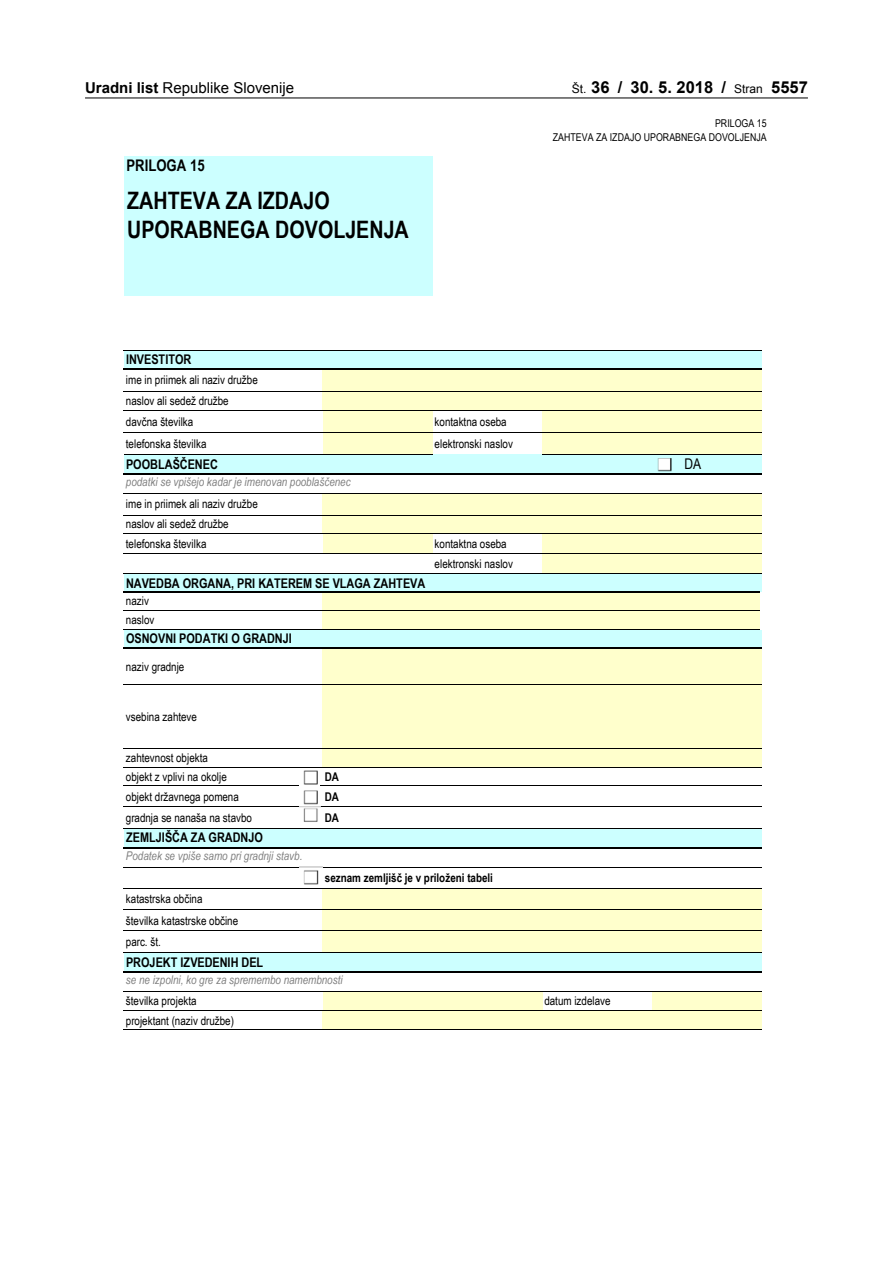
<style>
.page{position:relative;width:893px;height:1263px;background:#fff}
.page>*{position:absolute;margin:0;border:0;box-sizing:border-box;transform-origin:0 0}
.t1{font:700 24px/29.1px "Arial Narrow";color:#000}
.t2{font:700 16.5px "Arial";color:#000}
.t3{font:700 16.05px "Arial Narrow";color:#000}
.t4{font:15px "Arial";color:#000}
.t5{font:14.7px "Arial Narrow";color:#000}
.t6{font:700 13.35px "Arial Narrow";color:#000}
.t7{font:12px/18.6px "Arial Narrow";letter-spacing:-.005em;color:#000}
.t8{font:italic 12px "Arial Narrow";letter-spacing:-.005em;color:#808080}
.t9{font:700 12px "Arial Narrow";color:#000}
.t10{font:10.8px/13.8px "Arial Narrow";letter-spacing:.005em;color:#000;text-align:right}
.s1{font-weight:700}
.s2{font-weight:400;font-size:12px}
.s3{font-weight:400;font-size:14.7px;color:#fff}
</style>
<div class="page">
<hr style="left:85px;top:98px;width:723px;height:1px;background:#000">
<div style="left:124px;top:156px;width:309px;height:140px;background:#cff"></div>
<div style="left:124px;top:350px;width:638px;height:19px;background:#cff"></div>
<div style="left:323px;top:369px;width:439px;height:22px;background:#ffc"></div>
<div style="left:323px;top:391px;width:439px;height:20px;background:#ffc"></div>
<div style="left:323px;top:411px;width:110px;height:21px;background:#ffc"></div>
<div style="left:542px;top:411px;width:220px;height:21px;background:#ffc"></div>
<div style="left:323px;top:432px;width:110px;height:22px;background:#ffc"></div>
<div style="left:542px;top:432px;width:220px;height:22px;background:#ffc"></div>
<div style="left:124px;top:454px;width:638px;height:20px;background:#cff"></div>
<div style="left:323px;top:493px;width:439px;height:22px;background:#ffc"></div>
<div style="left:323px;top:515px;width:439px;height:19px;background:#ffc"></div>
<div style="left:323px;top:534px;width:110px;height:19px;background:#ffc"></div>
<div style="left:542px;top:534px;width:220px;height:19px;background:#ffc"></div>
<div style="left:542px;top:553px;width:220px;height:21px;background:#ffc"></div>
<div style="left:124px;top:573px;width:638px;height:19px;background:#cff"></div>
<div style="left:323px;top:592px;width:439px;height:19px;background:#ffc"></div>
<div style="left:323px;top:611px;width:439px;height:18px;background:#ffc"></div>
<div style="left:124px;top:629px;width:638px;height:19px;background:#cff"></div>
<div style="left:323px;top:648px;width:439px;height:37px;background:#ffc"></div>
<div style="left:323px;top:684px;width:439px;height:64px;background:#ffc"></div>
<div style="left:323px;top:748px;width:439px;height:19px;background:#ffc"></div>
<div style="left:124px;top:828px;width:638px;height:20px;background:#cff"></div>
<div style="left:323px;top:888px;width:439px;height:22px;background:#ffc"></div>
<div style="left:323px;top:909px;width:439px;height:22px;background:#ffc"></div>
<div style="left:323px;top:931px;width:439px;height:21px;background:#ffc"></div>
<div style="left:124px;top:952px;width:638px;height:20px;background:#cff"></div>
<div style="left:323px;top:991px;width:219px;height:19px;background:#ffc"></div>
<div style="left:652px;top:991px;width:110px;height:19px;background:#ffc"></div>
<div style="left:323px;top:1010px;width:439px;height:20px;background:#ffc"></div>
<hr style="left:124px;top:454px;width:309px;height:1px;background:#000">
<hr style="left:760px;top:591px;width:4px;height:38px;background:#fff">
<hr style="left:124px;top:350px;width:638px;height:1px;background:#000">
<hr style="left:124px;top:368px;width:638px;height:2px;background:#000">
<hr style="left:124px;top:391px;width:638px;height:1px;background:#000">
<hr style="left:124px;top:411px;width:638px;height:1px;background:#000">
<hr style="left:124px;top:432px;width:638px;height:1px;background:#000">
<hr style="left:542px;top:454px;width:220px;height:1px;background:#000">
<hr style="left:124px;top:473px;width:638px;height:1px;background:#000">
<hr style="left:124px;top:493px;width:638px;height:1px;background:#000">
<hr style="left:124px;top:515px;width:638px;height:1px;background:#000">
<hr style="left:124px;top:534px;width:638px;height:1px;background:#000">
<hr style="left:124px;top:553px;width:638px;height:1px;background:#000">
<hr style="left:124px;top:573px;width:638px;height:1px;background:#000">
<hr style="left:124px;top:591px;width:636px;height:2px;background:#000">
<hr style="left:124px;top:611px;width:636px;height:1px;background:#000">
<hr style="left:124px;top:629px;width:636px;height:1px;background:#000">
<hr style="left:124px;top:647px;width:638px;height:1px;background:#000">
<hr style="left:124px;top:684px;width:638px;height:1px;background:#000">
<hr style="left:124px;top:748px;width:638px;height:1px;background:#000">
<hr style="left:124px;top:767px;width:638px;height:1px;background:#000">
<hr style="left:124px;top:785px;width:638px;height:1px;background:#000">
<hr style="left:124px;top:807px;width:638px;height:1px;background:#000">
<hr style="left:124px;top:828px;width:638px;height:1px;background:#000">
<hr style="left:124px;top:847px;width:638px;height:1px;background:#000">
<hr style="left:124px;top:867px;width:638px;height:1px;background:#000">
<hr style="left:124px;top:888px;width:638px;height:1px;background:#000">
<hr style="left:124px;top:909px;width:638px;height:1px;background:#000">
<hr style="left:124px;top:931px;width:638px;height:1px;background:#000">
<hr style="left:124px;top:952px;width:638px;height:1px;background:#000">
<hr style="left:124px;top:971px;width:638px;height:1px;background:#000">
<hr style="left:124px;top:991px;width:638px;height:1px;background:#000">
<hr style="left:124px;top:1010px;width:638px;height:1px;background:#000">
<hr style="left:124px;top:1030px;width:638px;height:1px;background:#000">
<img style="left:657px;top:458px;width:15px;height:13px">
<img style="left:300px;top:866px;width:22px;height:19px">
<img style="left:300px;top:790px;width:20px;height:32px">
<img style="left:303px;top:770px;width:15px;height:15px">
<p class="t4" style="left:85px;top:77px;width:211px"><span class="s1">Uradni list</span> Republike Slovenije</p>
<h2 class="t2" style="left:572px;top:75px;width:237px"><span class="s2">Št.</span> 36 / 30. 5. 2018 / <span class="s2">Stran</span> 5557</h2>
<p class="t10" style="left:553px;top:116px;width:215px">PRILOGA 15<br>ZAHTEVA ZA IZDAJO UPORABNEGA DOVOLJENJA</p>
<h3 class="t3" style="left:126px;top:153px;width:80px">PRILOGA 15</h3>
<h1 class="t1" style="left:127px;top:185px;width:283px">ZAHTEVA ZA IZDAJO<br>UPORABNEGA DOVOLJENJA</h1>
<p class="t6" style="left:126px;top:349px;width:67px">INVESTITOR</p>
<p class="t7" style="left:126px;top:369px;width:133px;line-height:20.9px">ime in priimek ali naziv družbe naslov ali sedež družbe</p>
<p class="t7" style="left:126px;top:412px;width:69px">davčna številka</p>
<p class="t7" style="left:435px;top:412px;width:74px">kontaktna oseba</p>
<p class="t7" style="left:126px;top:434px;width:82px">telefonska številka</p>
<p class="t7" style="left:435px;top:434px;width:80px">elektronski naslov</p>
<p class="t6" style="left:126px;top:454px;width:93px">POOBLAŠČENEC</p>
<p class="t8" style="left:126px;top:473px;width:226px">podatki se vpišejo kadar je imenovan pooblaščenec</p>
<p class="t7" style="left:126px;top:494px;width:133px">ime in priimek ali naziv družbe</p>
<p class="t7" style="left:126px;top:514px;width:104px">naslov ali sedež družbe</p>
<p class="t7" style="left:126px;top:534px;width:82px">telefonska številka</p>
<p class="t7" style="left:435px;top:533px;width:80px;line-height:19.8px">kontaktna oseba elektronski naslov</p>
<p class="t6" style="left:126px;top:573px;width:301px">NAVEDBA ORGANA, PRI KATEREM SE VLAGA ZAHTEVA</p>
<p class="t7" style="left:126px;top:591px;width:30px">naziv naslov</p>
<p class="t6" style="left:126px;top:628px;width:167px">OSNOVNI PODATKI O GRADNJI</p>
<p class="t7" style="left:126px;top:657px;width:60px">naziv gradnje</p>
<p class="t7" style="left:126px;top:707px;width:73px">vsebina zahteve</p>
<p class="t7" style="left:126px;top:748px;width:102px">zahtevnost objekta objekt z vplivi na okolje</p>
<p class="t7" style="left:126px;top:785px;width:128px;line-height:21.3px">objekt državnega pomena gradnja se nanaša na stavbo</p>
<p class="t8" style="left:126px;top:847px;width:178px">Podatek se vpiše samo pri gradnji stavb.</p>
<p class="t9" style="left:299px;top:869px;width:196px"><span class="s3">###</span> seznam zemljišč je v priloženi tabeli</p>
<p class="t7" style="left:126px;top:889px;width:78px">katastrska občina</p>
<p class="t7" style="left:126px;top:911px;width:114px">številka katastrske občine</p>
<p class="t7" style="left:126px;top:932px;width:36px">parc. št.</p>
<p class="t6" style="left:126px;top:952px;width:139px">PROJEKT IZVEDENIH DEL</p>
<p class="t8" style="left:126px;top:971px;width:218px">se ne izpolni, ko gre za spremembo namembnosti</p>
<p class="t7" style="left:126px;top:991px;width:72px">številka projekta</p>
<p class="t7" style="left:544px;top:991px;width:68px">datum izdelave</p>
<p class="t7" style="left:126px;top:1010px;width:110px">projektant (naziv družbe)</p>
<p class="t6" style="left:126px;top:827px;width:138px">ZEMLJIŠČA ZA GRADNJO</p>
<p class="t5" style="left:684px;top:453px;width:18px">DA</p>
</div>
